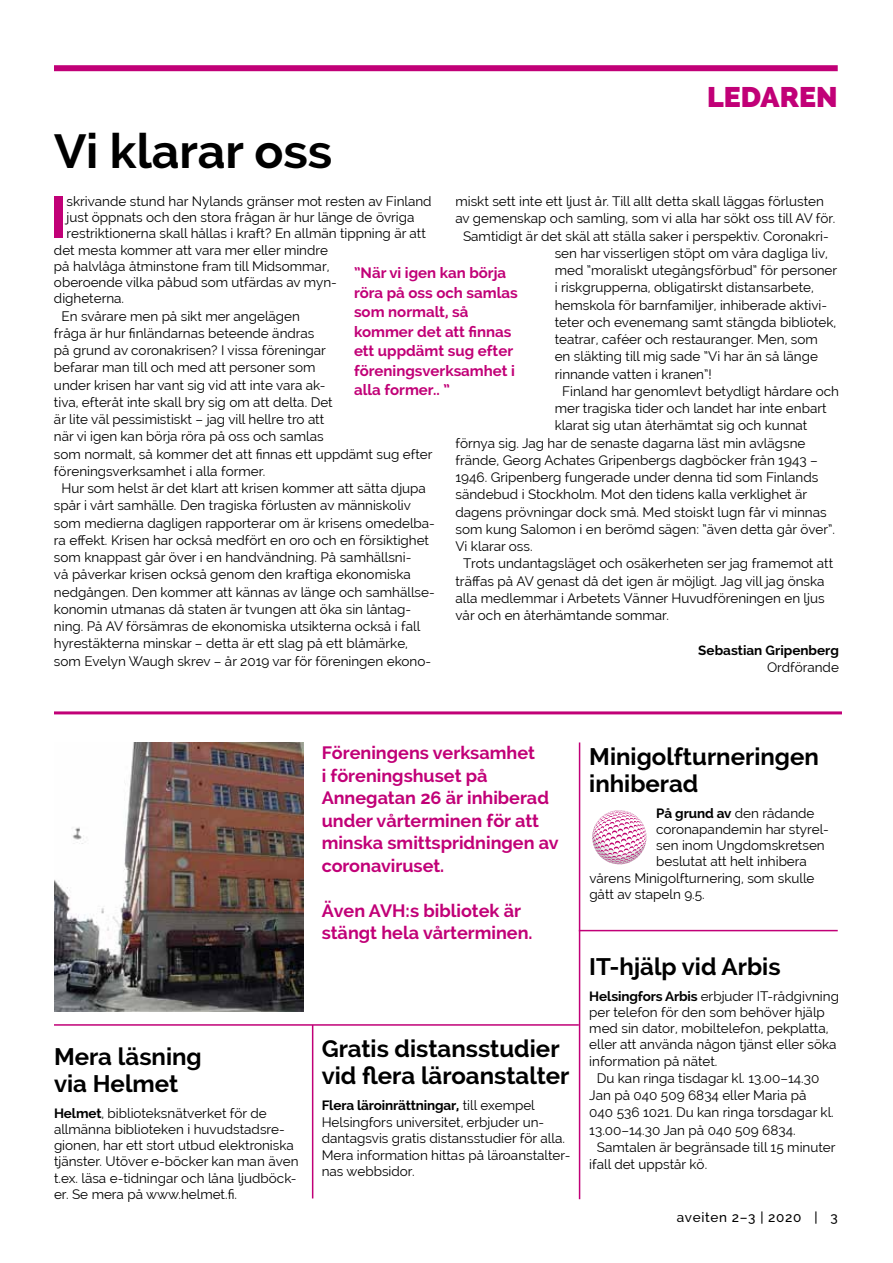
<style>
.page{position:relative;width:893px;height:1263px;background:#fff}
.page>*{position:absolute;margin:0;border:0;box-sizing:border-box;transform-origin:0 0}
.t1{font:700 59.1px "Raleway";color:#c10077}
.t2{font:700 48px "Raleway";color:#000}
.t3{font:800 28.5px "Raleway";color:#c10077}
.t4{font:700 24px/27px "Raleway";color:#000}
.t5{font:700 18px/22.5px "Raleway";color:#c10077}
.t6{font:700 15px/19.5px "Raleway";color:#c10077}
.t7{font:13.5px/16.2px "Raleway";color:#000}
.t8{font:700 13.5px "Raleway";color:#000}
.t9{font:500 13.5px "Raleway";letter-spacing:.05em;color:#000}
.s1{font-weight:700}
</style>
<div class="page">
<div style="left:54px;top:65px;width:784px;height:6px;background:#c10077"></div>
<hr style="left:54px;top:711px;width:788px;height:3px;background:#c10077">
<svg style="left:592px;top:810px;width:55px;height:55px"></svg>
<img style="left:54px;top:742px;width:250px;height:269px">
<hr style="left:54px;top:1024px;width:525px;height:2px;background:#c10077">
<hr style="left:579px;top:930px;width:259px;height:1px;background:#c10077">
<hr style="left:312px;top:1025px;width:1px;height:173px;background:#c10077">
<hr style="left:579px;top:742px;width:1px;height:457px;background:#c10077">
<h2 class="t2" style="left:54px;top:124px;width:280px">Vi klarar oss</h2>
<h3 class="t3" style="left:707px;top:81px;width:132px">LEDAREN</h3>
<p class="t7" style="left:455px;top:193px;width:370px">miskt sett inte ett ljust år. Till allt detta skall läggas förlusten</p>
<p class="t7" style="left:455px;top:210px;width:381px">av gemenskap och samling, som vi alla har sökt oss till AV för.</p>
<p class="t7" style="left:463px;top:228px;width:367px">Samtidigt är det skäl att ställa saker i perspektiv. Coronakri-</p>
<p class="t7" style="left:555px;top:245px;width:275px">sen har visserligen stöpt om våra dagliga liv,</p>
<p class="t7" style="left:555px;top:262px;width:284px">med ”moraliskt utegångsförbud” för personer</p>
<p class="t7" style="left:555px;top:279px;width:261px">i riskgrupperna, obligatirskt distansarbete,</p>
<p class="t7" style="left:555px;top:297px;width:274px">hemskola för barnfamiljer, inhiberade aktivi-</p>
<p class="t7" style="left:555px;top:314px;width:283px">teter och evenemang samt stängda bibliotek,</p>
<p class="t7" style="left:555px;top:331px;width:265px">teatrar, caféer och restauranger. Men, som</p>
<p class="t7" style="left:555px;top:348px;width:265px">en släkting till mig sade ”Vi har än så länge</p>
<p class="t7" style="left:555px;top:366px;width:159px">rinnande vatten i kranen”!</p>
<p class="t7" style="left:562px;top:383px;width:278px">Finland har genomlevt betydligt hårdare och</p>
<p class="t7" style="left:555px;top:400px;width:273px">mer tragiska tider och landet har inte enbart</p>
<p class="t7" style="left:555px;top:417px;width:254px">klarat sig utan återhämtat sig och kunnat</p>
<p class="t7" style="left:455px;top:435px;width:351px">förnya sig. Jag har de senaste dagarna läst min avlägsne</p>
<p class="t7" style="left:455px;top:452px;width:364px">frände, Georg Achates Gripenbergs dagböcker från 1943 –</p>
<p class="t7" style="left:455px;top:469px;width:364px">1946. Gripenberg fungerade under denna tid som Finlands</p>
<p class="t7" style="left:455px;top:487px;width:353px">sändebud i Stockholm. Mot den tidens kalla verklighet är</p>
<p class="t7" style="left:455px;top:504px;width:373px">dagens prövningar dock små. Med stoiskt lugn får vi minnas</p>
<p class="t7" style="left:455px;top:521px;width:381px">som kung Salomon i en berömd sägen: ”även detta går över”.</p>
<p class="t7" style="left:455px;top:538px;width:79px">Vi klarar oss.</p>
<p class="t7" style="left:463px;top:556px;width:372px">Trots undantagsläget och osäkerheten ser jag framemot att</p>
<p class="t7" style="left:455px;top:573px;width:371px">träffas på AV genast då det igen är möjligt. Jag vill jag önska</p>
<p class="t7" style="left:455px;top:590px;width:371px">alla medlemmar i Arbetets Vänner Huvudföreningen en ljus</p>
<p class="t7" style="left:455px;top:607px;width:215px">vår och en återhämtande sommar.</p>
<p class="t8" style="left:698px;top:642px;width:142px">Sebastian Gripenberg</p>
<p class="t7" style="left:767px;top:659px;width:73px">Ordförande</p>
<h1 class="t1" style="left:50px;top:184px;width:18px">I</h1>
<p class="t7" style="left:67px;top:193px;width:367px">skrivande stund har Nylands gränser mot resten av Finland</p>
<p class="t7" style="left:67px;top:209px;width:350px">just öppnats och den stora frågan är hur länge de övriga</p>
<p class="t7" style="left:67px;top:226px;width:361px">restriktionerna skall hållas i kraft? En allmän tippning är att</p>
<p class="t7" style="left:54px;top:242px;width:276px">det mesta kommer att vara mer eller mindre</p>
<p class="t7" style="left:54px;top:258px;width:277px">på halvlåga åtminstone fram till Midsommar,</p>
<p class="t7" style="left:54px;top:274px;width:284px">oberoende vilka påbud som utfärdas av myn-</p>
<p class="t7" style="left:54px;top:290px;width:72px">digheterna.</p>
<p class="t7" style="left:62px;top:308px;width:240px">En svårare men på sikt mer angelägen</p>
<p class="t7" style="left:54px;top:325px;width:262px">fråga är hur finländarnas beteende ändras</p>
<p class="t7" style="left:54px;top:342px;width:274px">på grund av coronakrisen? I vissa föreningar</p>
<p class="t7" style="left:54px;top:359px;width:263px">befarar man till och med att personer som</p>
<p class="t7" style="left:54px;top:377px;width:273px">under krisen har vant sig vid att inte vara ak-</p>
<p class="t7" style="left:54px;top:394px;width:280px">tiva, efteråt inte skall bry sig om att delta. Det</p>
<p class="t7" style="left:54px;top:411px;width:272px">är lite väl pessimistiskt – jag vill hellre tro att</p>
<p class="t7" style="left:54px;top:428px;width:271px">när vi igen kan börja röra på oss och samlas</p>
<p class="t7" style="left:54px;top:446px;width:380px">som normalt, så kommer det att finnas ett uppdämt sug efter</p>
<p class="t7" style="left:54px;top:463px;width:213px">föreningsverksamhet i alla former.</p>
<p class="t7" style="left:62px;top:480px;width:366px">Hur som helst är det klart att krisen kommer att sätta djupa</p>
<p class="t7" style="left:54px;top:497px;width:358px">spår i vårt samhälle. Den tragiska förlusten av människoliv</p>
<p class="t7" style="left:54px;top:515px;width:383px">som medierna dagligen rapporterar om är krisens omedelba-</p>
<p class="t7" style="left:54px;top:532px;width:376px">ra effekt. Krisen har också medfört en oro och en försiktighet</p>
<p class="t7" style="left:54px;top:549px;width:359px">som knappast går över i en handvändning. På samhällsni-</p>
<p class="t7" style="left:54px;top:566px;width:358px">vå påverkar krisen också genom den kraftiga ekonomiska</p>
<p class="t7" style="left:54px;top:584px;width:382px">nedgången. Den kommer att kännas av länge och samhällse-</p>
<p class="t7" style="left:54px;top:601px;width:359px">konomin utmanas då staten är tvungen att öka sin låntag-</p>
<p class="t7" style="left:54px;top:618px;width:368px">ning. På AV försämras de ekonomiska utsikterna också i fall</p>
<p class="t7" style="left:54px;top:635px;width:356px">hyrestäkterna minskar – detta är ett slag på ett blåmärke,</p>
<p class="t7" style="left:54px;top:653px;width:379px">som Evelyn Waugh skrev – år 2019 var för föreningen ekono-</p>
<p class="t6" style="left:354px;top:263px;width:165px">”När vi igen kan börja röra på oss och samlas som normalt, så kommer det att finnas ett uppdämt sug efter föreningsverksamhet i alla former.. ”</p>
<h3 class="t4" style="left:54px;top:1043px;width:149px">Mera läsning via Helmet</h3>
<p class="t7" style="left:54px;top:1105px;width:246px"><span class="s1">Helmet</span>, biblioteksnätverket för de allmänna biblioteken i huvudstadsre&shy;gionen, har ett stort utbud elektroniska tjänster. Utöver e-böcker kan man även t.ex. läsa e-tidningar och låna ljudböck&shy;er. Se mera på www.helmet.fi.</p>
<h3 class="t5" style="left:322px;top:742px;width:239px">Föreningens verksamhet<br>i föreningshuset på<br>Annegatan 26 är inhiberad under vårterminen för att minska smittspridningen av coronaviruset.</h3>
<h3 class="t5" style="left:322px;top:899px;width:212px">Även AVH:s bibliotek är stängt hela vårterminen.</h3>
<h3 class="t4" style="left:322px;top:1035px;width:249px">Gratis distansstudier vid flera läroanstalter</h3>
<p class="t7" style="left:322px;top:1097px;width:250px"><span class="s1">Flera läroinrättningar,</span> till exempel Helsingfors universitet, erbjuder un&shy;dantagsvis gratis distansstudier för alla.<br>Mera information hittas på läroanstalter&shy;nas webbsidor.</p>
<h3 class="t4" style="left:589px;top:743px;width:231px">Minigolfturneringen inhiberad</h3>
<p class="t7" style="left:656px;top:805px;width:160px"><span class="s1">På grund av</span> den rådande</p>
<p class="t7" style="left:656px;top:821px;width:174px">coronapandemin har styrel-</p>
<p class="t7" style="left:656px;top:837px;width:170px">sen inom Ungdomskretsen</p>
<p class="t7" style="left:656px;top:853px;width:152px">beslutat att helt inhibera</p>
<p class="t7" style="left:589px;top:870px;width:227px">vårens Minigolfturnering, som skulle</p>
<p class="t7" style="left:589px;top:886px;width:117px">gått av stapeln 9.5.</p>
<h3 class="t4" style="left:589px;top:953px;width:193px">IT-hjälp vid Arbis</h3>
<p class="t7" style="left:589px;top:988px;width:251px"><span class="s1">Helsingfors Arbis</span> erbjuder IT-rådgivning</p>
<p class="t7" style="left:589px;top:1004px;width:237px">per telefon för den som behöver hjälp</p>
<p class="t7" style="left:589px;top:1020px;width:241px">med sin dator, mobiltelefon, pekplatta,</p>
<p class="t7" style="left:589px;top:1036px;width:249px">eller att använda någon tjänst eller söka</p>
<p class="t7" style="left:589px;top:1053px;width:130px">information på nätet.</p>
<p class="t7" style="left:597px;top:1070px;width:224px">Du kan ringa tisdagar kl. 13.00–14.30</p>
<p class="t7" style="left:589px;top:1087px;width:219px">Jan på 040 509 6834 eller Maria på</p>
<p class="t7" style="left:589px;top:1104px;width:246px">040 536 1021. Du kan ringa torsdagar kl.</p>
<p class="t7" style="left:589px;top:1122px;width:208px">13.00–14.30 Jan på 040 509 6834.</p>
<p class="t7" style="left:597px;top:1139px;width:240px">Samtalen är begränsade till 15 minuter</p>
<p class="t7" style="left:589px;top:1156px;width:119px">ifall det uppstår kö.</p>
<p class="t9" style="left:677px;top:1209px;width:162px">aveiten 2–3 | 2020 | 3</p>
</div>
